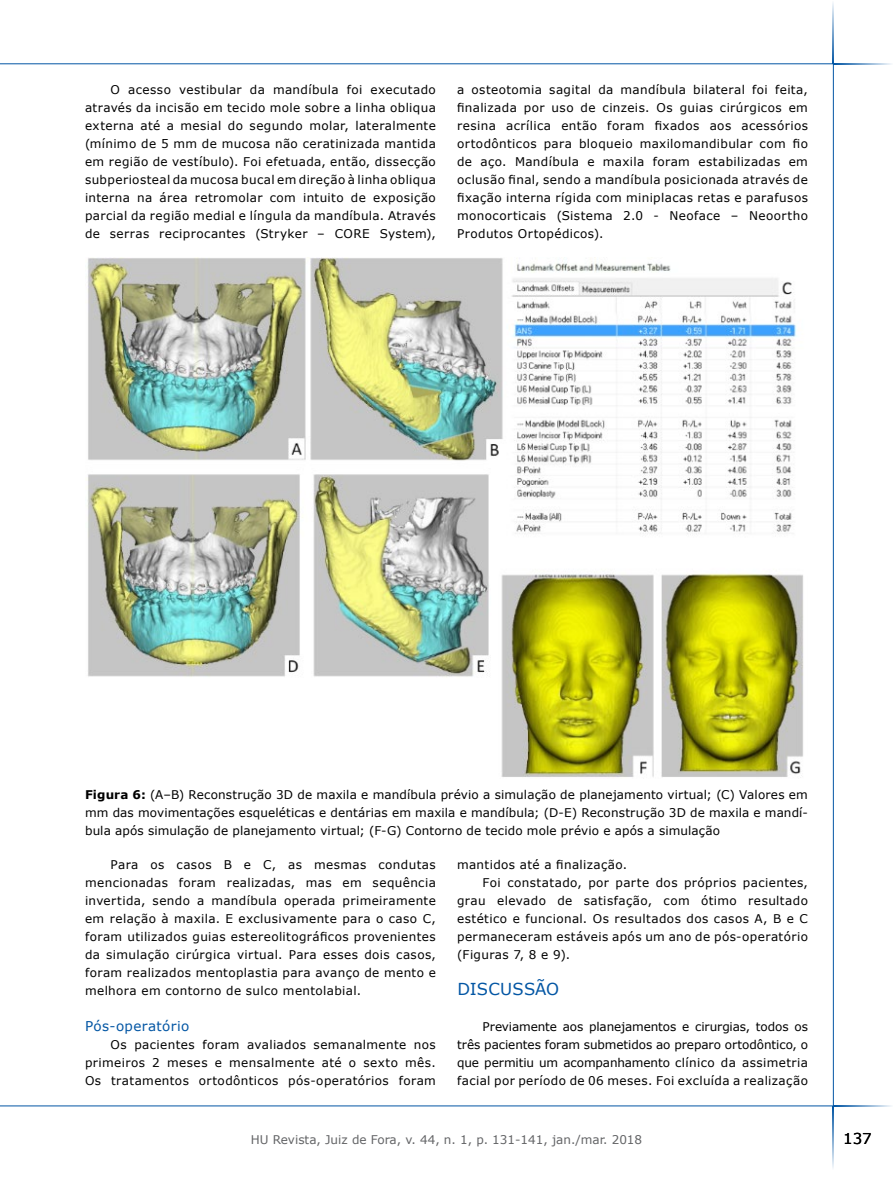
<style>
.page{position:relative;width:893px;height:1191px;background:#fff}
.page>*{position:absolute;margin:0;border:0;box-sizing:border-box;transform-origin:0 0}
.t1{font:16.5px "Verdana";letter-spacing:.015em;color:#0356a4}
.t2{font:15px "Verdana";color:#000}
.t3{font:13.5px "Verdana";letter-spacing:.03em;color:#0356a4}
.t4{font:12px/18px "Verdana";letter-spacing:.03em;color:#010000;text-align:justify}
.t5{font:12px "Verdana";color:#636466}
.s1{font-weight:700}
</style>
<div class="page">
<hr style="left:833px;top:64px;width:1px;height:1042px;background:#0356a4">
<hr style="left:0;top:1105px;width:834px;height:1px;background:#0356a4">
<hr style="left:0;top:63px;width:834px;height:1px;background:#0356a4">
<hr style="left:833px;top:0;width:1px;height:63px;background:#0356a4">
<hr style="left:834px;top:63px;width:59px;height:1px;background:#0356a4">
<hr style="left:833px;top:1106px;width:1px;height:63px;background:#0356a4">
<hr style="left:834px;top:1105px;width:59px;height:1px;background:#0356a4">
<img style="left:87px;top:257px;width:717px;height:520px">
<p class="t4" style="left:85px;top:81px;width:352px;text-indent:26px">O acesso vestibular da mandíbula foi executado através da incisão em tecido mole sobre a linha obliqua externa até a mesial do segundo molar, lateralmente (mínimo de 5 mm de mucosa não ceratinizada mantida em região de vestíbulo). Foi efetuada, então, dissecção subperiosteal da mucosa bucal em direção à linha obliqua interna na área retromolar com intuito de exposição parcial da região medial e língula da mandíbula. Através de serras reciprocantes (Stryker – CORE</p>
<p class="t4" style="left:380px;top:225px;width:58px">System),</p>
<p class="t4" style="left:457px;top:81px;width:352px">a osteotomia sagital da mandíbula bilateral foi feita, finalizada por uso de cinzeis. Os guias cirúrgicos em resina acrílica então foram fixados aos acessórios ortodônticos para bloqueio maxilomandibular com fio de aço. Mandíbula e maxila foram estabilizadas em oclusão final, sendo a mandíbula posicionada através de fixação interna rígida com miniplacas retas e parafusos monocorticais (Sistema 2.0 - Neoface – Neoortho Produtos Ortopédicos).</p>
<p class="t4" style="left:85px;top:785px;width:724px"><span class="s1">Figura 6:</span> (A–B) Reconstrução 3D de maxila e mandíbula prévio a simulação de planejamento virtual; (C) Valores em mm das movimentações esqueléticas e dentárias em maxila e mandíbula; (D-E) Reconstrução 3D de maxila e mandí&shy;bula após simulação de planejamento virtual; (F-G) Contorno de tecido mole prévio e após a simulação</p>
<p class="t4" style="left:85px;top:855px;width:352px;text-indent:26px">Para os casos B e C, as mesmas condutas mencionadas foram realizadas, mas em sequência invertida, sendo a mandíbula operada primeiramente em relação à maxila. E exclusivamente para o caso C, foram utilizados guias estereolitográficos provenientes da simulação cirúrgica virtual. Para esses dois casos, foram realizados mentoplastia para avanço de mento e melhora em contorno de sulco mentolabial.</p>
<p class="t3" style="left:85px;top:1017px;width:106px">Pós-operatório</p>
<p class="t4" style="left:85px;top:1035px;width:352px;text-indent:26px">Os pacientes foram avaliados semanalmente nos primeiros 2 meses e mensalmente até o sexto mês.<br>Os tratamentos ortodônticos pós-operatórios foram</p>
<p class="t4" style="left:457px;top:855px;width:172px">mantidos até a finalização.</p>
<p class="t4" style="left:483px;top:873px;width:327px">Foi constatado, por parte dos próprios pacientes,</p>
<p class="t4" style="left:457px;top:891px;width:352px">grau elevado de satisfação, com ótimo resultado</p>
<p class="t4" style="left:457px;top:909px;width:352px">estético e funcional. Os resultados dos casos A, B e C</p>
<p class="t4" style="left:457px;top:927px;width:352px">permaneceram estáveis após um ano de pós-operatório</p>
<p class="t4" style="left:457px;top:945px;width:115px">(Figuras 7, 8 e 9).</p>
<h1 class="t1" style="left:457px;top:977px;width:103px">discussão</h1>
<p class="t4" style="left:457px;top:1017px;width:352px;text-indent:26px">Previamente aos planejamentos e cirurgias, todos os três pacientes foram submetidos ao preparo ortodôntico, o que permitiu um acompanhamento clínico da assimetria facial por período de 06 meses. Foi excluída a realização</p>
<p class="t5" style="left:251px;top:1131px;width:393px">HU Revista, Juiz de Fora, v. 44, n. 1, p. 131-141, jan./mar. 2018</p>
<p class="t2" style="left:843px;top:1127px;width:30px">137</p>
</div>
